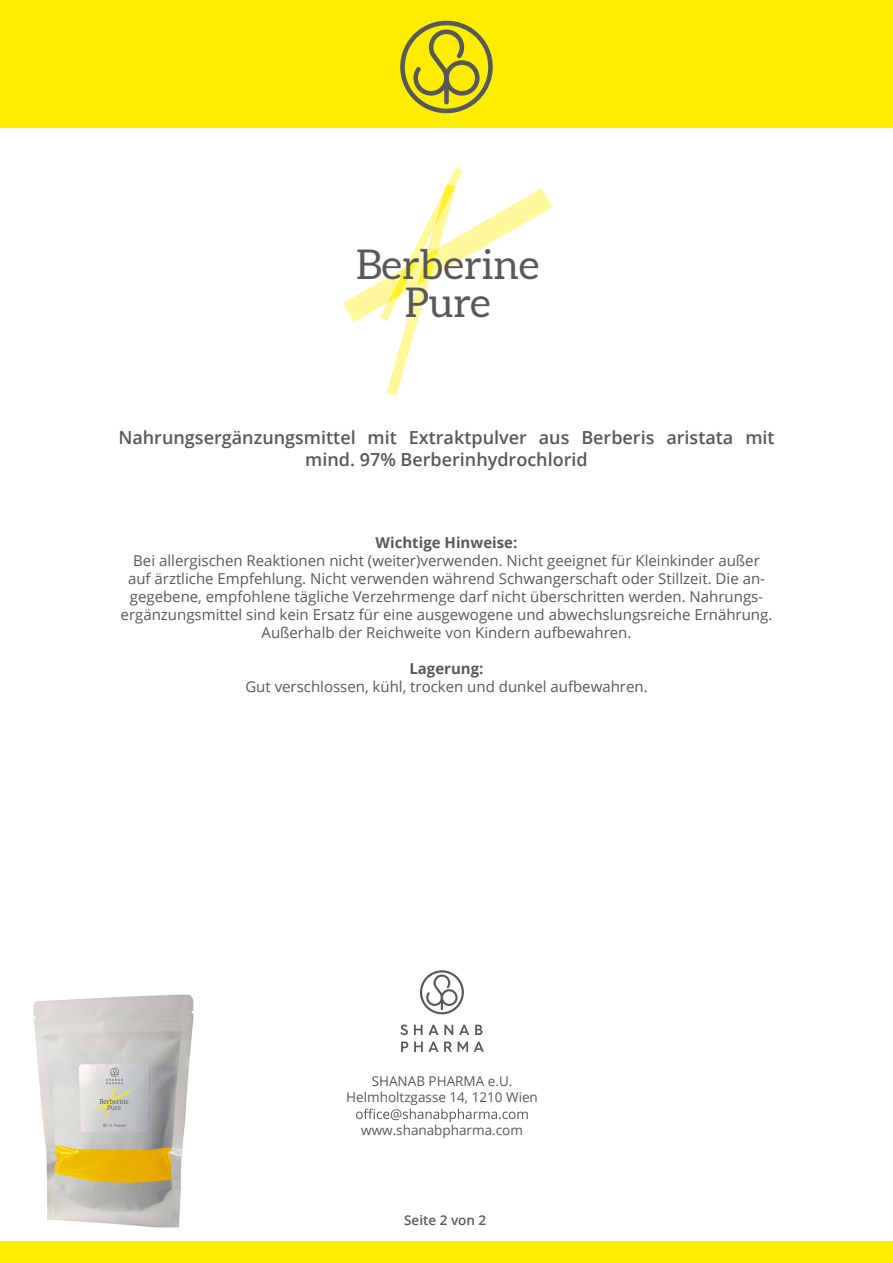
<style>
.page{position:relative;width:893px;height:1263px;background:#fff}
.page>*{position:absolute;margin:0;border:0;box-sizing:border-box;transform-origin:0 0}
.t1{font:40.95px/38.4px "Aleo";color:#57585a;text-align:center}
.t2{font:600 18px/21.6px "Open Sans";color:#57585a;text-align:center}
.t3{font:15px/18px "Open Sans";color:#57585a;text-align:center}
.t4{font:700 15px "Open Sans";color:#57585a}
.t5{font:13.5px/16.5px "Open Sans";color:#57585a;text-align:center}
.t6{font:600 13.5px "Open Sans";color:#57585a}
</style>
<div class="page">
<div style="left:0;top:0;width:893px;height:128px;background:#ffed00"></div>
<div style="left:0;top:1242px;width:893px;height:21px;background:#ffed00"></div>
<img style="left:33px;top:994px;width:161px;height:234px">
<svg style="left:343px;top:167px;width:209px;height:229px"></svg>
<svg style="left:400px;top:21px;width:93px;height:92px"></svg>
<div style="left:444px;top:76px;width:5px;height:28px;background:#57585a;border-radius:2px"></div>
<svg style="left:400px;top:1024px;width:8px;height:11px"></svg>
<svg style="left:414px;top:1025px;width:8px;height:10px"></svg>
<svg style="left:428px;top:1025px;width:25px;height:10px"></svg>
<svg style="left:459px;top:1025px;width:10px;height:10px"></svg>
<svg style="left:475px;top:1025px;width:7px;height:10px"></svg>
<svg style="left:356px;top:1108px;width:172px;height:14px"></svg>
<svg style="left:401px;top:1041px;width:7px;height:11px"></svg>
<svg style="left:414px;top:1041px;width:24px;height:11px"></svg>
<svg style="left:444px;top:1041px;width:8px;height:11px"></svg>
<svg style="left:458px;top:1041px;width:10px;height:11px"></svg>
<svg style="left:474px;top:1041px;width:10px;height:11px"></svg>
<svg style="left:420px;top:970px;width:44px;height:44px"></svg>
<h1 class="t1" style="left:356px;top:247px;width:185px">Berberine<br>Pure</h1>
<p class="t2" style="left:118px;top:427px;width:658px">Nahrungsergänzungsmittel mit Extraktpulver aus Berberis aristata mit mind. 97% Berberinhydrochlorid</p>
<p class="t4" style="left:376px;top:532px;width:143px">Wichtige Hinweise:</p>
<p class="t3" style="left:121px;top:551px;width:653px">Bei allergischen Reaktionen nicht (weiter)verwenden. Nicht geeignet für Kleinkinder außer auf ärztliche Empfehlung. Nicht verwenden während Schwangerschaft oder Stillzeit. Die an&shy;gegebene, empfohlene tägliche Verzehrmenge darf nicht überschritten werden. Nahrungs&shy;ergänzungsmittel sind kein Ersatz für eine ausgewogene und abwechslungsreiche Ernährung.<br>Außerhalb der Reichweite von Kindern aufbewahren.</p>
<p class="t4" style="left:409px;top:658px;width:76px">Lagerung:</p>
<p class="t3" style="left:245px;top:677px;width:404px">Gut verschlossen, kühl, trocken und dunkel aufbewahren.</p>
<p class="t5" style="left:346px;top:1072px;width:193px">SHANAB PHARMA e.U.<br>Helmholtzgasse 14, 1210 Wien</p>
<p class="t5" style="left:361px;top:1122px;width:163px">www.shanabpharma.com</p>
<p class="t6" style="left:404px;top:1210px;width:84px">Seite 2 von 2</p>
</div>
